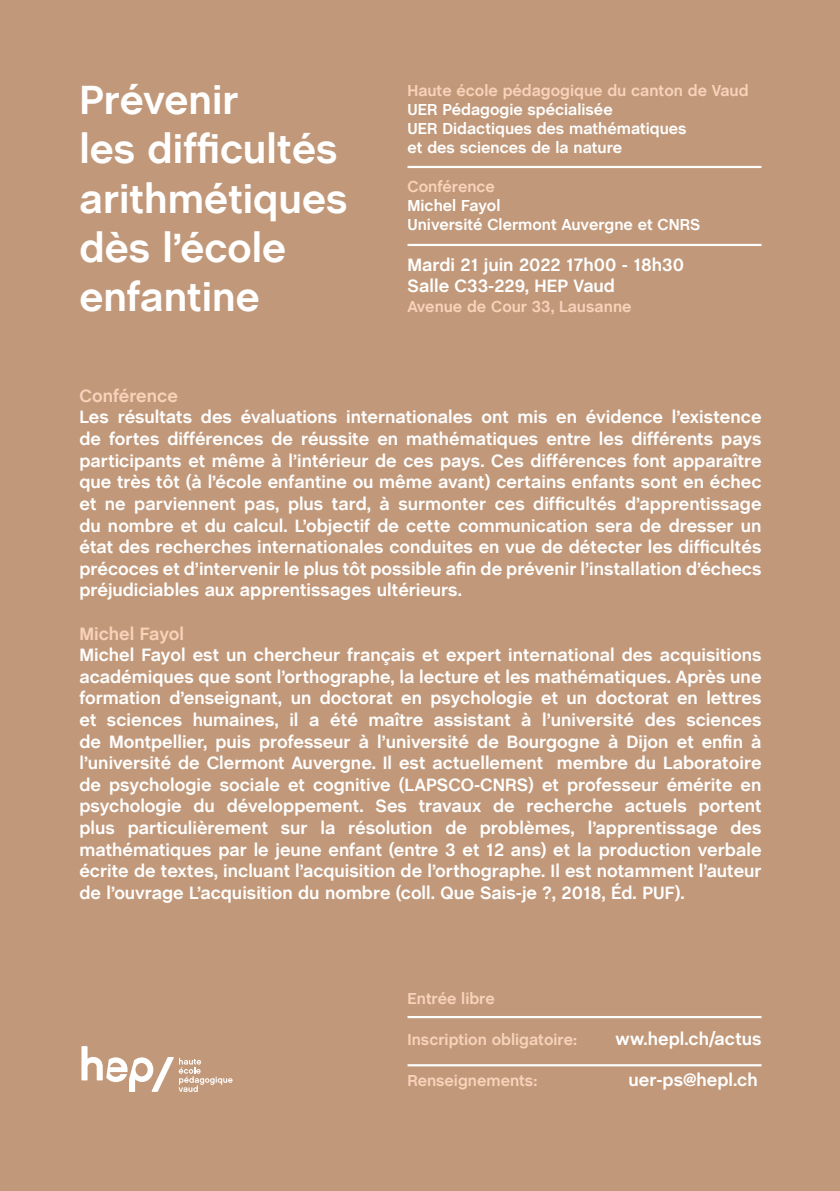
<style>
.page{position:relative;width:840px;height:1191px;background:#fff}
.page>*{position:absolute;margin:0;border:0;box-sizing:border-box;transform-origin:0 0}
.t1{font:700 41px/49.2px "Chalet Book TT";color:#fff}
.t2{font:700 18px/21.6px "Chalet Book TT";color:#fff;text-align:justify}
.t3{font:700 18px "Chalet Book TT";color:#f8d3ba}
.t4{font:700 16px/19.2px "Chalet Book TT";color:#fff}
.t5{font:700 16px "Chalet Book TT";color:#f8d3ba}
</style>
<div class="page">
<div style="left:0;top:0;width:839px;height:1191px;background:#c19879"></div>
<svg style="left:81px;top:1046px;width:151px;height:46px"></svg>
<hr style="left:407px;top:166px;width:354px;height:2px;background:#fff">
<hr style="left:407px;top:244px;width:354px;height:2px;background:#fff">
<hr style="left:407px;top:1016px;width:354px;height:2px;background:#fff">
<hr style="left:407px;top:1064px;width:354px;height:2px;background:#fff">
<h1 class="t1" style="left:79px;top:75px;width:269px">Prévenir<br>les difficultés arithmétiques dès l’école enfantine</h1>
<p class="t5" style="left:407px;top:81px;width:342px">Haute école pédagogique du canton de Vaud</p>
<p class="t4" style="left:407px;top:100px;width:280px">UER Pédagogie spécialisée<br>UER Didactiques des mathématiques et des sciences de la nature</p>
<p class="t5" style="left:407px;top:177px;width:89px">Conférence</p>
<p class="t4" style="left:407px;top:196px;width:294px">Michel Fayol<br>Université Clermont Auvergne et CNRS</p>
<p class="t2" style="left:407px;top:254px;width:278px">Mardi 21 juin 2022 17h00 - 18h30<br>Salle C33-229, HEP Vaud</p>
<p class="t5" style="left:407px;top:297px;width:225px">Avenue de Cour 33, Lausanne</p>
<p class="t3" style="left:79px;top:385px;width:100px">Conférence</p>
<p class="t2" style="left:79px;top:406px;width:683px">Les résultats des évaluations internationales ont mis en évidence l’existence de fortes différences de réussite en mathématiques entre les différents pays participants et même à l’intérieur de ces pays. Ces différences font apparaître que très tôt (à l’école enfantine ou même avant) certains enfants sont en échec et ne parviennent pas, plus tard, à surmonter ces difficultés d’apprentissage du nombre et du calcul. L’objectif de cette communication sera de dresser un état des recherches internationales conduites en vue de détecter les difficultés précoces et d’intervenir le plus tôt possible afin de prévenir l’installation d’échecs préjudiciables aux apprentissages ultérieurs.</p>
<p class="t3" style="left:79px;top:623px;width:106px">Michel Fayol</p>
<p class="t2" style="left:79px;top:644px;width:683px">Michel Fayol est un chercheur français et expert international des acquisitions académiques que sont l’orthographe, la lecture et les mathématiques. Après une formation d’enseignant, un doctorat en psychologie et un doctorat en lettres et sciences humaines, il a été maître assistant à l’université des sciences de Montpellier, puis professeur à l’université de Bourgogne à Dijon et enfin à l’université de Clermont Auvergne. Il est actuellement membre du Laboratoire de psychologie sociale et cognitive (LAPSCO-CNRS) et professeur émérite en psychologie du développement. Ses travaux de recherche actuels portent plus particulièrement sur la résolution de problèmes, l’apprentissage des mathématiques par le jeune enfant (entre 3 et 12 ans) et la production verbale écrite de textes, incluant l’acquisition de l’orthographe. Il est notamment l’auteur de l’ouvrage L’acquisition du nombre (coll. Que Sais-je ?, 2018, Éd. PUF).</p>
<p class="t5" style="left:407px;top:989px;width:89px">Entrée libre</p>
<p class="t5" style="left:407px;top:1030px;width:171px">Inscription obligatoire:</p>
<p class="t2" style="left:615px;top:1028px;width:147px">ww.hepl.ch/actus</p>
<p class="t5" style="left:407px;top:1071px;width:131px">Renseignements:</p>
<p class="t2" style="left:628px;top:1069px;width:131px">uer-ps@hepl.ch</p>
</div>
